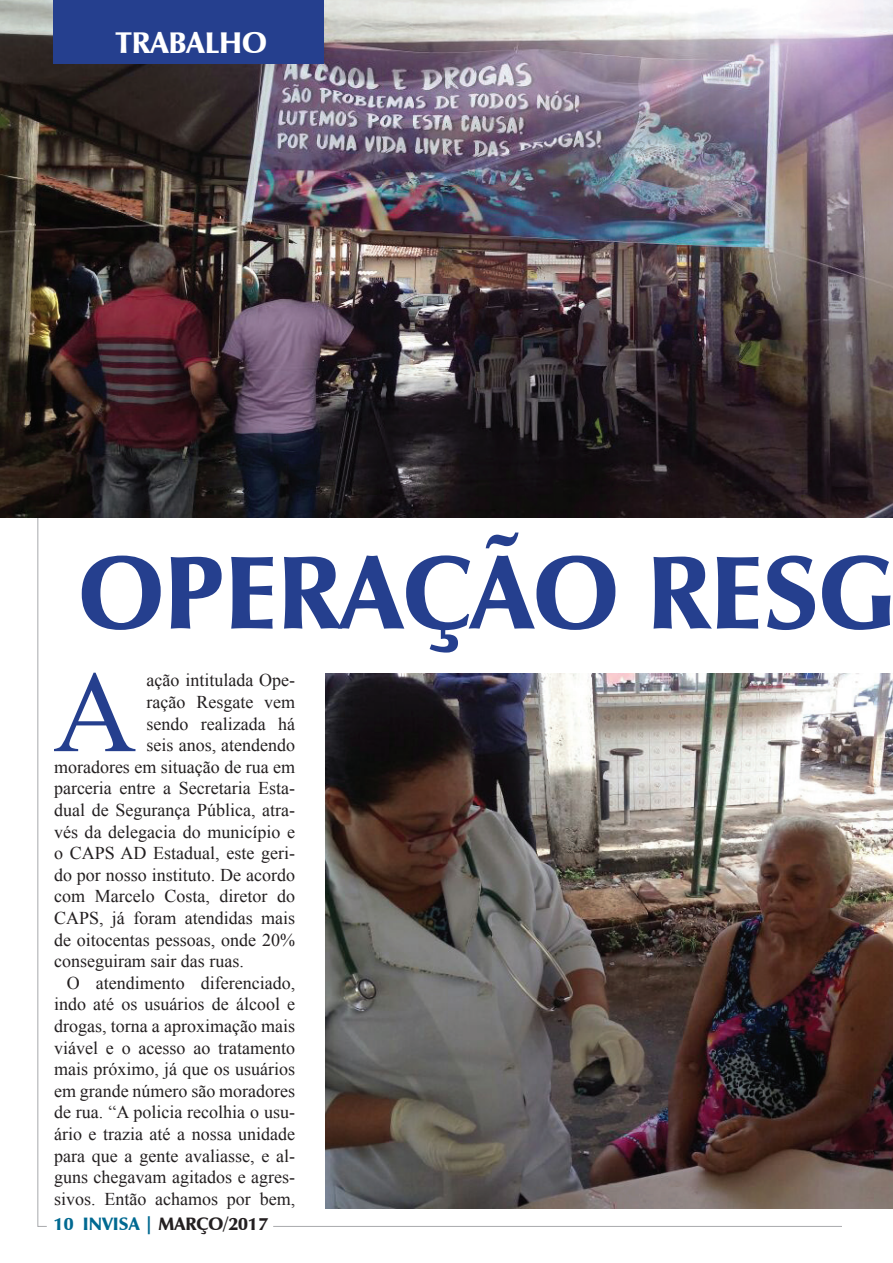
<style>
.page{position:relative;width:893px;height:1263px;background:#fff}
.page>*{position:absolute;margin:0;border:0;box-sizing:border-box;transform-origin:0 0}
.t1{font:115.8px "Times New Roman";color:#253f8e}
.t2{font:900 105px "Zapf Humanist 601 BT";color:#253f8e}
.t3{font:900 30px "Zapf Humanist 601 BT";color:#fff}
.t4{font:18px "Times New Roman";color:#231f20}
.t5{font:900 18px "Zapf Humanist 601 BT";color:#231f20}
.s1{color:#006991}
</style>
<div class="page">
<hr style="left:273px;top:1226px;width:569px;height:1px;background:#a8a9ad">
<img style="left:0;top:0;width:893px;height:518px">
<div style="left:53px;top:0;width:270px;height:64px;background:#253f8e"></div>
<img style="left:325px;top:674px;width:568px;height:535px">
<h3 class="t3" style="left:115px;top:24px;width:153px">TRABALHO</h3>
<h2 class="t2" style="left:79px;top:528px;width:818px">OPERAÇÃO RESG</h2>
<h1 class="t1" style="left:53px;top:634px;width:85px">A</h1>
<p class="t4" style="left:147px;top:668px;width:150px">ação intitulada Ope-</p>
<p class="t4" style="left:147px;top:690px;width:150px">ração Resgate vem</p>
<p class="t4" style="left:147px;top:711px;width:150px">sendo realizada há</p>
<p class="t4" style="left:147px;top:733px;width:150px">seis anos, atendendo</p>
<p class="t4" style="left:54px;top:755px;width:243px">moradores em situação de rua em</p>
<p class="t4" style="left:54px;top:776px;width:243px">parceria entre a Secretaria Esta-</p>
<p class="t4" style="left:54px;top:798px;width:243px">dual de Segurança Pública, atra-</p>
<p class="t4" style="left:54px;top:819px;width:243px">vés da delegacia do município e</p>
<p class="t4" style="left:54px;top:841px;width:243px">o CAPS AD Estadual, este geri-</p>
<p class="t4" style="left:54px;top:863px;width:243px">do por nosso instituto. De acordo</p>
<p class="t4" style="left:54px;top:884px;width:243px">com Marcelo Costa, diretor do</p>
<p class="t4" style="left:54px;top:906px;width:243px">CAPS, já foram atendidas mais</p>
<p class="t4" style="left:54px;top:927px;width:243px">de oitocentas pessoas, onde 20%</p>
<p class="t4" style="left:54px;top:949px;width:191px">conseguiram sair das ruas.</p>
<p class="t4" style="left:67px;top:971px;width:230px">O atendimento diferenciado,</p>
<p class="t4" style="left:54px;top:992px;width:243px">indo até os usuários de álcool e</p>
<p class="t4" style="left:54px;top:1014px;width:243px">drogas, torna a aproximação mais</p>
<p class="t4" style="left:54px;top:1035px;width:243px">viável e o acesso ao tratamento</p>
<p class="t4" style="left:54px;top:1057px;width:243px">mais próximo, já que os usuários</p>
<p class="t4" style="left:54px;top:1079px;width:243px">em grande número são moradores</p>
<p class="t4" style="left:54px;top:1100px;width:243px">de rua. “A policia recolhia o usu-</p>
<p class="t4" style="left:54px;top:1122px;width:243px">ário e trazia até a nossa unidade</p>
<p class="t4" style="left:54px;top:1143px;width:243px">para que a gente avaliasse, e al-</p>
<p class="t4" style="left:54px;top:1165px;width:243px">guns chegavam agitados e agres-</p>
<p class="t4" style="left:54px;top:1187px;width:243px">sivos. Então achamos por bem,</p>
<p class="t5" style="left:54px;top:1212px;width:216px"><span class="s1">10 INVISA |</span> MARÇO/2017</p>
</div>
